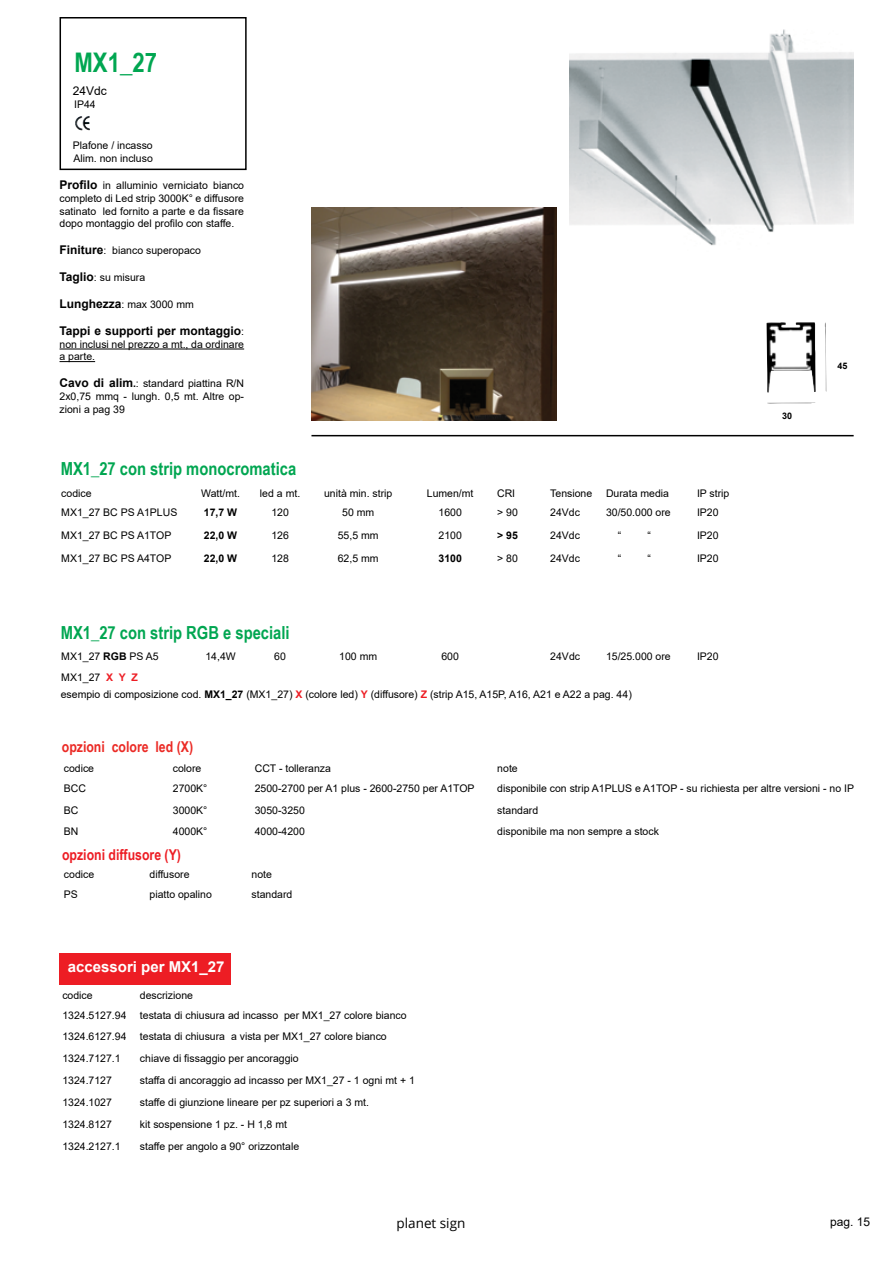
<style>
.page{position:relative;width:893px;height:1263px;background:#fff}
.page>*{position:absolute;margin:0;border:0;box-sizing:border-box;transform-origin:0 0}
.t1{font:700 27px "Arial Narrow";color:#00a651}
.t2{font:700 18px "Arial Narrow";color:#00a651}
.t3{font:700 15px "Arial Narrow";color:#eb2a25}
.t4{font:700 15px "Arial Narrow";color:#ed1d24}
.t5{font:700 15px "Arial";color:#fff}
.t6{font:13.5px "Open Sans";color:#000}
.t7{font:700 12px "Arial";color:#000}
.t8{font:12px "Arial";color:#000}
.t9{font:10.5px/12.6px "Arial";color:#000}
.t10{font:700 10.5px "Arial";color:#000}
.t11{font:700 9px "Arial";color:#000}
.s1{font-weight:700;font-size:12px}
.s2{font-weight:400;font-size:10.5px}
.s3{font-weight:700}
.s4{font-weight:700;color:#ed1d24}
</style>
<div class="page">
<div style="left:60px;top:17px;width:187px;height:153px;background:#fff;border:2px solid #000"></div>
<hr style="left:60px;top:349px;width:184px;height:1px;background:#000">
<hr style="left:60px;top:361px;width:35px;height:1px;background:#000">
<img style="left:75px;top:116px;width:15px;height:15px">
<hr style="left:311px;top:435px;width:543px;height:1px;background:#000">
<img style="left:766px;top:322px;width:60px;height:82px">
<img style="left:570px;top:29px;width:284px;height:217px">
<img style="left:311px;top:207px;width:246px;height:213px">
<div style="left:60px;top:952px;width:171px;height:32px;background:#ed1d24"></div>
<h1 class="t1" style="left:75px;top:42px;width:84px">MX1_27</h1>
<p class="t8" style="left:73px;top:83px;width:36px">24Vdc</p>
<p class="t9" style="left:74px;top:98px;width:23px">IP44</p>
<p class="t9" style="left:73px;top:139px;width:82px">Plafone / incasso<br>Alim. non incluso</p>
<p class="t9" style="left:60px;top:179px;width:186px;text-align:justify"><span class="s1">Profilo</span> in alluminio verniciato bianco completo di Led strip 3000K° e diffusore satinato led fornito a parte e da fissare dopo montaggio del profilo con staffe.</p>
<p class="t9" style="left:60px;top:244px;width:143px"><span class="s1">Finiture</span>: bianco superopaco</p>
<p class="t9" style="left:60px;top:271px;width:87px"><span class="s1">Taglio</span>: su misura</p>
<p class="t9" style="left:60px;top:298px;width:136px"><span class="s1">Lunghezza</span>: max 3000 mm</p>
<p class="t7" style="left:60px;top:323px;width:186px">Tappi e supporti per montaggio<span class="s2">:</span></p>
<p class="t9" style="left:60px;top:338px;width:186px">non inclusi nel prezzo a mt., da ordinare a parte.</p>
<p class="t9" style="left:60px;top:377px;width:186px;text-align:justify"><span class="s1">Cavo di alim</span><span class="s3">.</span>: standard piattina R/N 2x0,75 mmq - lungh. 0,5 mt. Altre op&shy;zioni a pag 39</p>
<h2 class="t2" style="left:61px;top:454px;width:237px">MX1_27 con strip monocromatica</h2>
<p class="t9" style="left:61px;top:487px;width:32px">codice</p>
<p class="t9" style="left:201px;top:487px;width:40px">Watt/mt.</p>
<p class="t9" style="left:260px;top:487px;width:42px">led a mt.</p>
<p class="t9" style="left:324px;top:487px;width:70px">unità min. strip</p>
<p class="t9" style="left:427px;top:487px;width:48px">Lumen/mt</p>
<p class="t9" style="left:497px;top:487px;width:20px">CRI</p>
<p class="t9" style="left:550px;top:487px;width:44px">Tensione</p>
<p class="t9" style="left:606px;top:487px;width:65px">Durata media</p>
<p class="t9" style="left:697px;top:487px;width:34px">IP strip</p>
<p class="t9" style="left:61px;top:506px;width:118px">MX1_27 BC PS A1PLUS</p>
<p class="t10" style="left:204px;top:505px;width:35px">17,7 W</p>
<p class="t9" style="left:271px;top:506px;width:19px">120</p>
<p class="t9" style="left:342px;top:506px;width:34px">50 mm</p>
<p class="t9" style="left:438px;top:506px;width:25px">1600</p>
<p class="t9" style="left:497px;top:506px;width:22px">&gt; 90</p>
<p class="t9" style="left:550px;top:506px;width:31px">24Vdc</p>
<p class="t9" style="left:606px;top:506px;width:66px">30/50.000 ore</p>
<p class="t9" style="left:697px;top:506px;width:23px">IP20</p>
<p class="t9" style="left:61px;top:529px;width:112px">MX1_27 BC PS A1TOP</p>
<p class="t10" style="left:204px;top:528px;width:35px">22,0 W</p>
<p class="t9" style="left:271px;top:529px;width:19px">126</p>
<p class="t9" style="left:338px;top:529px;width:42px">55,5 mm</p>
<p class="t9" style="left:438px;top:529px;width:25px">2100</p>
<p class="t10" style="left:497px;top:528px;width:22px">&gt; 95</p>
<p class="t9" style="left:550px;top:529px;width:31px">24Vdc</p>
<p class="t9" style="left:618px;top:529px;width:5px">“</p>
<p class="t9" style="left:647px;top:529px;width:5px">“</p>
<p class="t9" style="left:697px;top:529px;width:23px">IP20</p>
<p class="t9" style="left:61px;top:551px;width:112px">MX1_27 BC PS A4TOP</p>
<p class="t10" style="left:204px;top:550px;width:35px">22,0 W</p>
<p class="t9" style="left:271px;top:551px;width:19px">128</p>
<p class="t9" style="left:338px;top:551px;width:42px">62,5 mm</p>
<p class="t10" style="left:438px;top:550px;width:25px">3100</p>
<p class="t9" style="left:497px;top:551px;width:22px">&gt; 80</p>
<p class="t9" style="left:550px;top:551px;width:31px">24Vdc</p>
<p class="t9" style="left:618px;top:551px;width:5px">“</p>
<p class="t9" style="left:647px;top:551px;width:5px">“</p>
<p class="t9" style="left:697px;top:551px;width:23px">IP20</p>
<h2 class="t2" style="left:61px;top:619px;width:230px">MX1_27 con strip RGB e speciali</h2>
<p class="t9" style="left:61px;top:650px;width:99px">MX1_27 <span class="s3">RGB</span> PS A5</p>
<p class="t9" style="left:205px;top:650px;width:32px">14,4W</p>
<p class="t9" style="left:274px;top:650px;width:13px">60</p>
<p class="t9" style="left:339px;top:650px;width:39px">100 mm</p>
<p class="t9" style="left:441px;top:650px;width:19px">600</p>
<p class="t9" style="left:550px;top:650px;width:31px">24Vdc</p>
<p class="t9" style="left:606px;top:650px;width:66px">15/25.000 ore</p>
<p class="t9" style="left:697px;top:650px;width:23px">IP20</p>
<p class="t9" style="left:61px;top:671px;width:78px">MX1_27 <span class="s4">X Y Z</span></p>
<p class="t9" style="left:61px;top:688px;width:572px">esempio di composizione cod. <span class="s3">MX1_27</span> (MX1_27) <span class="s4">X</span> (colore led) <span class="s4">Y</span> (diffusore) <span class="s4">Z</span> (strip A15, A15P, A16, A21 e A22 a pag. 44)</p>
<h3 class="t3" style="left:62px;top:735px;width:133px">opzioni colore led (X)</h3>
<p class="t11" style="left:782px;top:410px;width:12px">30</p>
<p class="t11" style="left:837px;top:360px;width:12px">45</p>
<p class="t9" style="left:64px;top:762px;width:32px">codice</p>
<p class="t9" style="left:173px;top:762px;width:30px">colore</p>
<p class="t9" style="left:255px;top:762px;width:78px">CCT - tolleranza</p>
<p class="t9" style="left:497px;top:762px;width:22px">note</p>
<p class="t9" style="left:64px;top:782px;width:24px">BCC</p>
<p class="t9" style="left:173px;top:782px;width:36px">2700K°</p>
<p class="t9" style="left:255px;top:782px;width:221px">2500-2700 per A1 plus - 2600-2750 per A1TOP</p>
<p class="t9" style="left:497px;top:782px;width:358px">disponibile con strip A1PLUS e A1TOP - su richiesta per altre versioni - no IP</p>
<p class="t9" style="left:64px;top:804px;width:16px">BC</p>
<p class="t9" style="left:173px;top:804px;width:36px">3000K°</p>
<p class="t9" style="left:255px;top:804px;width:52px">3050-3250</p>
<p class="t9" style="left:497px;top:804px;width:42px">standard</p>
<p class="t9" style="left:64px;top:825px;width:16px">BN</p>
<p class="t9" style="left:173px;top:825px;width:36px">4000K°</p>
<p class="t9" style="left:255px;top:825px;width:52px">4000-4200</p>
<p class="t9" style="left:497px;top:825px;width:163px">disponibile ma non sempre a stock</p>
<h3 class="t4" style="left:62px;top:844px;width:120px">opzioni diffusore (Y)</h3>
<p class="t9" style="left:64px;top:868px;width:32px">codice</p>
<p class="t9" style="left:150px;top:868px;width:42px">diffusore</p>
<p class="t9" style="left:252px;top:868px;width:22px">note</p>
<p class="t9" style="left:64px;top:888px;width:16px">PS</p>
<p class="t9" style="left:150px;top:888px;width:64px">piatto opalino</p>
<p class="t9" style="left:252px;top:888px;width:42px">standard</p>
<h3 class="t5" style="left:68px;top:956px;width:158px">accessori per MX1_27</h3>
<p class="t9" style="left:62px;top:989px;width:32px">codice</p>
<p class="t9" style="left:140px;top:989px;width:55px">descrizione</p>
<p class="t9" style="left:62px;top:1008px;width:66px">1324.5127.94</p>
<p class="t9" style="left:140px;top:1008px;width:268px">testata di chiusura ad incasso per MX1_27 colore bianco</p>
<p class="t9" style="left:62px;top:1030px;width:66px">1324.6127.94</p>
<p class="t9" style="left:140px;top:1030px;width:248px">testata di chiusura a vista per MX1_27 colore bianco</p>
<p class="t9" style="left:62px;top:1052px;width:60px">1324.7127.1</p>
<p class="t9" style="left:140px;top:1052px;width:160px">chiave di fissaggio per ancoraggio</p>
<p class="t9" style="left:62px;top:1074px;width:51px">1324.7127</p>
<p class="t9" style="left:140px;top:1074px;width:276px">staffa di ancoraggio ad incasso per MX1_27 - 1 ogni mt + 1</p>
<p class="t9" style="left:62px;top:1096px;width:51px">1324.1027</p>
<p class="t9" style="left:140px;top:1096px;width:231px">staffe di giunzione lineare per pz superiori a 3 mt.</p>
<p class="t9" style="left:62px;top:1118px;width:51px">1324.8127</p>
<p class="t9" style="left:140px;top:1118px;width:149px">kit sospensione 1 pz. - H 1,8 mt</p>
<p class="t9" style="left:62px;top:1139px;width:60px">1324.2127.1</p>
<p class="t9" style="left:140px;top:1139px;width:161px">staffe per angolo a 90° orizzontale</p>
<p class="t6" style="left:396px;top:1214px;width:70px">planet sign</p>
<p class="t8" style="left:830px;top:1213px;width:42px">pag. 15</p>
</div>
